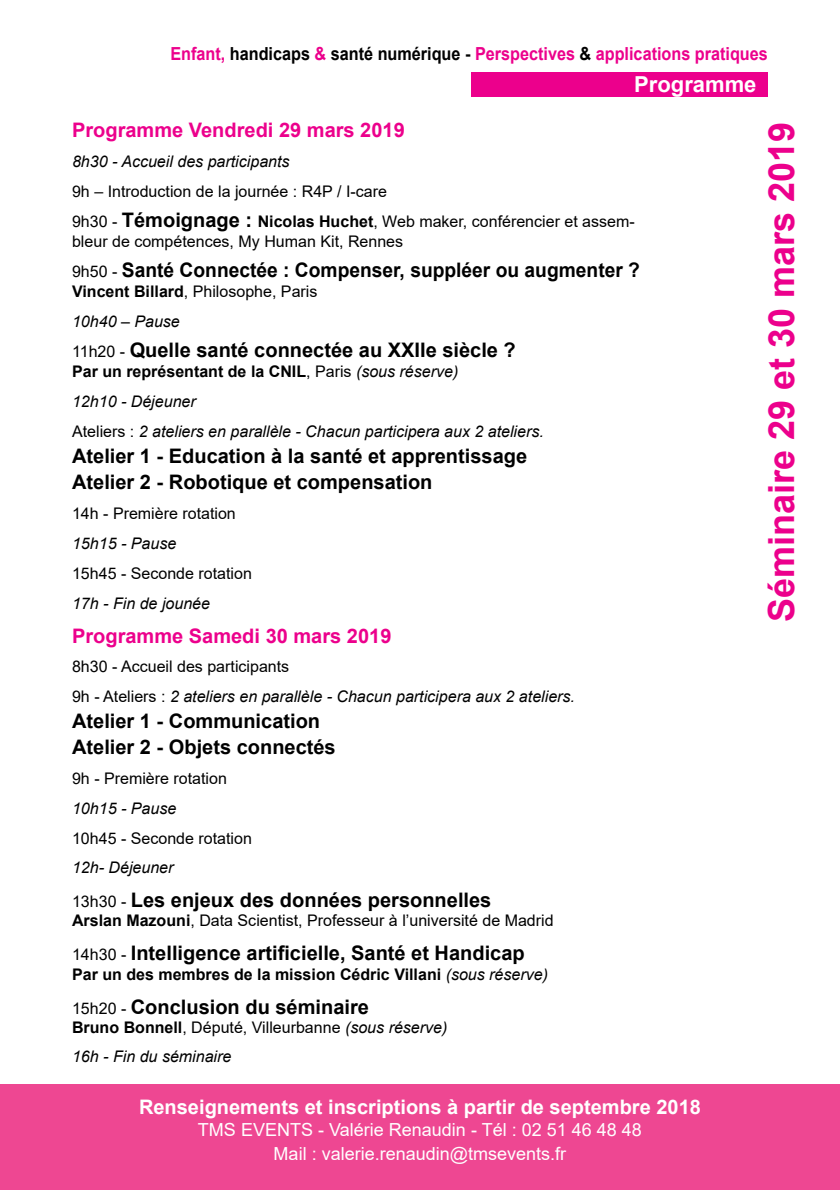
<style>
.page{position:relative;width:840px;height:1191px;background:#fff}
.page>*{position:absolute;margin:0;border:0;box-sizing:border-box;transform-origin:0 0}
.t1{font:700 36px "Arial";color:#ec008c}
.t2{font:700 22px "Arial";color:#fff}
.t3{font:700 20px/26px "Arial";color:#000}
.t4{font:700 20px "Arial";color:#ec008c}
.t5{font:700 20px "Arial";color:#fff}
.t6{font:700 20px "Arial";color:#000;scale:.96 1}
.t7{font:18px/24px "Arial";color:#fff;text-align:center}
.t8{font:700 18px "Arial";color:#ec008c;scale:.9 1}
.t9{font:italic 16px/30px "Arial";color:#000}
.t10{font:16px/30px "Arial";color:#000}
.t11{font:700 16px "Arial";color:#000}
.s1{color:#000}
.s2{font-weight:700;font-size:20px}
.s3{font-weight:700}
.s4{font-weight:400;font-size:16px}
.s5{font-style:italic}
.s6{font-weight:700;font-style:normal}
.s7{font-style:normal}
.s8{font-weight:400;font-style:italic}
</style>
<div class="page">
<div style="left:0;top:1084px;width:839px;height:106px;background:#ee4792"></div>
<div style="left:471px;top:72px;width:296px;height:24px;background:#ec008c"></div>
<p class="t8" style="left:170px;top:41px;width:665px">Enfant, <span class="s1">handicaps</span> &amp; <span class="s1">santé numérique -</span> Perspectives <span class="s1">&amp;</span> applications pratiques</p>
<h2 class="t2" style="left:633px;top:69px;width:124px">Programme</h2>
<p class="t4" style="left:72px;top:115px;width:334px">Programme Vendredi 29 mars 2019</p>
<p class="t9" style="left:72px;top:146px;width:219px">8h30 - Accueil des participants</p>
<p class="t10" style="left:72px;top:176px;width:564px">9h – Introduction de la journée : R4P / I-care<br>9h30 - <span class="s2">Témoignage :</span> <span class="s3">Nicolas Huchet</span>, Web maker, conférencier et assem-</p>
<p class="t10" style="left:72px;top:226px;width:332px">bleur de compétences, My Human Kit, Rennes</p>
<p class="t6" style="left:72px;top:255px;width:592px"><span class="s4">9h50 -</span> Santé Connectée : Compenser, suppléer ou augmenter ?</p>
<p class="t10" style="left:72px;top:276px;width:247px"><span class="s3">Vincent Billard</span>, Philosophe, Paris<br><span class="s5">10h40 – Pause</span></p>
<p class="t3" style="left:72px;top:337px;width:445px"><span class="s4">11h20 -</span> Quelle santé connectée au XXIIe siècle ?</p>
<p class="t9" style="left:72px;top:356px;width:473px"><span class="s6">Par un représentant de la CNIL</span><span class="s7">, Paris</span> (sous réserve)<br>12h10 - Déjeuner<br><span class="s7">Ateliers :</span> 2 ateliers en parallèle - Chacun participera aux 2 ateliers.</p>
<p class="t3" style="left:72px;top:443px;width:456px">Atelier 1 - Education à la santé et apprentissage<br>Atelier 2 - Robotique et compensation</p>
<p class="t10" style="left:72px;top:498px;width:165px">14h - Première rotation</p>
<p class="t9" style="left:72px;top:528px;width:106px">15h15 - Pause</p>
<p class="t10" style="left:72px;top:558px;width:181px">15h45 - Seconde rotation</p>
<p class="t9" style="left:72px;top:588px;width:139px">17h - Fin de jounée</p>
<p class="t4" style="left:72px;top:621px;width:321px">Programme Samedi 30 mars 2019</p>
<p class="t9" style="left:72px;top:651px;width:504px"><span class="s7">8h30 - Accueil des participants<br>9h - Ateliers :</span> 2 ateliers en parallèle - Chacun participera aux 2 ateliers.</p>
<p class="t3" style="left:72px;top:708px;width:265px">Atelier 1 - Communication<br>Atelier 2 - Objets connectés</p>
<p class="t10" style="left:72px;top:763px;width:156px">9h - Première rotation</p>
<p class="t9" style="left:72px;top:793px;width:106px">10h15 - Pause</p>
<p class="t10" style="left:72px;top:823px;width:181px">10h45 - Seconde rotation</p>
<p class="t9" style="left:72px;top:852px;width:103px">12h- Déjeuner</p>
<p class="t3" style="left:72px;top:887px;width:420px"><span class="s4">13h30 -</span> Les enjeux des données personnelles</p>
<p class="t10" style="left:72px;top:905px;width:483px"><span class="s3">Arslan Mazouni</span>, Data Scientist, Professeur à l’université de Madrid</p>
<p class="t3" style="left:72px;top:940px;width:454px"><span class="s4">14h30 -</span> Intelligence artificielle, Santé et Handicap</p>
<p class="t11" style="left:72px;top:962px;width:477px">Par un des membres de la mission Cédric Villani <span class="s8">(sous réserve)</span></p>
<p class="t3" style="left:72px;top:993px;width:298px"><span class="s4">15h20 -</span> Conclusion du séminaire</p>
<p class="t9" style="left:72px;top:1012px;width:376px;line-height:29.2px"><span class="s6">Bruno Bonnell</span><span class="s7">, Député, Villeurbanne</span> (sous réserve)<br>16h - Fin du séminaire</p>
<h1 class="t1" style="left:755px;top:622px;width:502px;rotate:-90deg">Séminaire 29 et 30 mars 2019</h1>
<p class="t5" style="left:139px;top:1093px;width:563px">Renseignements et inscriptions à partir de septembre 2018</p>
<p class="t7" style="left:198px;top:1117px;width:445px">TMS EVENTS - Valérie Renaudin - Tél : 02 51 46 48 48<br>Mail : valerie.renaudin@tmsevents.fr</p>
</div>
